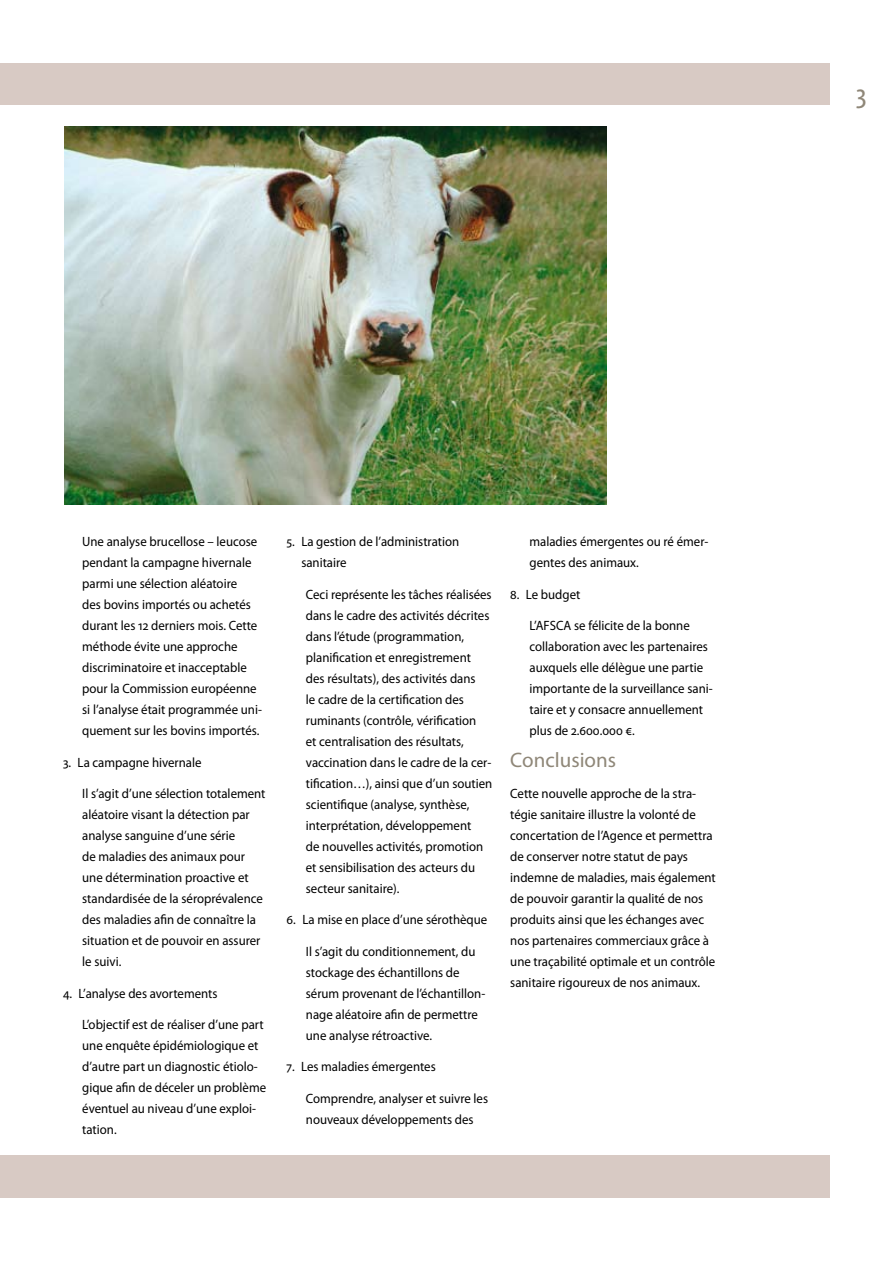
<style>
.page{position:relative;width:893px;height:1263px;background:#fff}
.page>*{position:absolute;margin:0;border:0;box-sizing:border-box;transform-origin:0 0}
.t1{font:condensed 31.5px "Myriad Pro";color:#8f8778}
.t2{font:21px "Myriad Pro";color:#8f8778}
.t3{font:13.5px/21px "Myriad Pro";color:#000;scale:.95 1}
</style>
<div class="page">
<div style="left:0;top:63px;width:830px;height:42px;background:#d8cac4"></div>
<div style="left:0;top:1155px;width:830px;height:42px;background:#d8cac4"></div>
<img style="left:64px;top:126px;width:542px;height:378px">
<h1 class="t1" style="left:856px;top:76px;width:12px">3</h1>
<p class="t3" style="left:82px;top:531px;width:191px">Une analyse brucellose – leucose pendant la campagne hivernale parmi une sélection aléatoire<br>des bovins importés ou achetés durant les 12 derniers mois. Cette méthode évite une approche discriminatoire et inacceptable pour la Commission européenne si l’analyse était programmée uni&shy;quement sur les bovins importés.</p>
<p class="t3" style="left:63px;top:752px;width:147px">3. La campagne hivernale</p>
<p class="t3" style="left:82px;top:783px;width:194px">Il s’agit d’une sélection totalement aléatoire visant la détection par analyse sanguine d’une série<br>de maladies des animaux pour une détermination proactive et standardisée de la séroprévalence des maladies afin de connaître la situation et de pouvoir en assurer le suivi.</p>
<p class="t3" style="left:63px;top:983px;width:164px">4. L’analyse des avortements</p>
<p class="t3" style="left:82px;top:1014px;width:195px">L’objectif est de réaliser d’une part une enquête épidémiologique et d’autre part un diagnostic étiolo&shy;gique afin de déceler un problème éventuel au niveau d’une exploi&shy;tation.</p>
<p class="t3" style="left:301px;top:531px;width:168px;text-indent:-15px">5. La gestion de l’administration sanitaire</p>
<p class="t3" style="left:306px;top:584px;width:198px">Ceci représente les tâches réalisées dans le cadre des activités décrites dans l’étude (programmation, planification et enregistrement des résultats), des activités dans<br>le cadre de la certification des ruminants (contrôle, vérification<br>et centralisation des résultats, vaccination dans le cadre de la cer&shy;tification…), ainsi que d’un soutien scientifique (analyse, synthèse, interprétation, développement<br>de nouvelles activités, promotion et sensibilisation des acteurs du secteur sanitaire).</p>
<p class="t3" style="left:287px;top:909px;width:213px">6. La mise en place d’une sérothèque</p>
<p class="t3" style="left:306px;top:941px;width:190px">Il s’agit du conditionnement, du stockage des échantillons de sérum provenant de l’échantillon&shy;nage aléatoire afin de permettre une analyse rétroactive.</p>
<p class="t3" style="left:287px;top:1056px;width:159px">7. Les maladies émergentes</p>
<p class="t3" style="left:306px;top:1088px;width:193px">Comprendre, analyser et suivre les nouveaux développements des</p>
<p class="t3" style="left:529px;top:531px;width:190px">maladies émergentes ou ré émer&shy;gentes des animaux.</p>
<p class="t3" style="left:510px;top:584px;width:75px">8. Le budget</p>
<p class="t3" style="left:529px;top:615px;width:194px">L’AFSCA se félicite de la bonne collaboration avec les partenaires auxquels elle délègue une partie importante de la surveillance sani&shy;taire et y consacre annuellement plus de 2.600.000 €.</p>
<h2 class="t2" style="left:510px;top:748px;width:107px">Conclusions</h2>
<p class="t3" style="left:510px;top:783px;width:218px">Cette nouvelle approche de la stra&shy;tégie sanitaire illustre la volonté de concertation de l’Agence et permettra de conserver notre statut de pays indemne de maladies, mais également de pouvoir garantir la qualité de nos produits ainsi que les échanges avec nos partenaires commerciaux grâce à une traçabilité optimale et un contrôle sanitaire rigoureux de nos animaux.</p>
</div>
